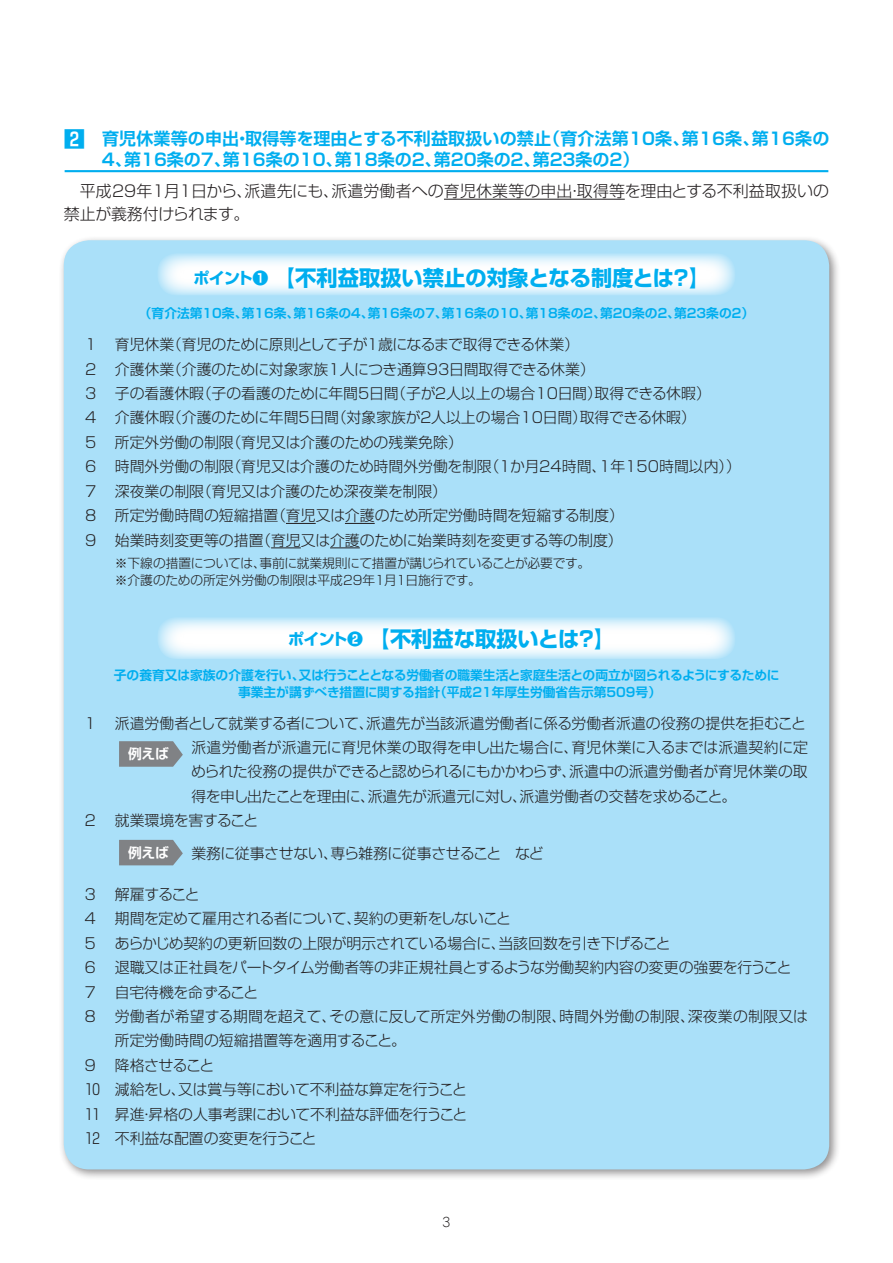
<style>
.page{position:relative;width:893px;height:1263px;background:#fff}
.page>*{position:absolute;margin:0;border:0;box-sizing:border-box;transform-origin:0 0}
.t1{font:700 21.3px "Shin Go Pro";color:#00aeef}
.t2{font:700 16.95px/21.3px "Shin Go Pro De";color:#00aeef}
.t3{font:300 15.9px/23.4px "Shin Go Pro";letter-spacing:.01em;color:#231f20}
.t4{font:300 14.85px/24.5px "Shin Go Pro";color:#231f20}
.t5{font:300 14.85px "Shin Go Pro";letter-spacing:-.03em;color:#231f20}
.t6{font:300 14.85px "Shin Go Pro";letter-spacing:-.02em;color:#231f20}
.t7{font:300 14.85px "Shin Go Pro";letter-spacing:-.035em;color:#231f20}
.t8{font:700 13.8px "Shin Go Pro De";letter-spacing:-.03em;color:#fff}
.t9{font:700 12.75px/17px "Shin Go Pro De";color:#00aeef;text-align:center}
.t10{font:300 12.75px/17px "Shin Go Pro";letter-spacing:-.02em;color:#231f20}
.t11{font:300 12.75px "Jun 101 Pro";color:#231f20}
.s1{font-size:21.3px}
.s2{font-size:15.9px}
</style>
<div class="page">
<div style="left:59px;top:235px;width:781px;height:946px;background:#231f20;opacity:.5"></div>
<div style="left:64px;top:240px;width:765px;height:929px;background:#aae0f9;border-radius:26px"></div>
<svg style="left:157px;top:253px;width:579px;height:43px;background:#e7f6fc"></svg>
<svg style="left:157px;top:617px;width:579px;height:42px;background:#e9f6fd"></svg>
<hr style="left:286px;top:523px;width:30px;height:1px;background:#231f20">
<hr style="left:345px;top:523px;width:30px;height:1px;background:#231f20">
<hr style="left:271px;top:547px;width:30px;height:1px;background:#231f20">
<hr style="left:330px;top:547px;width:30px;height:1px;background:#231f20">
<svg style="left:119px;top:741px;width:64px;height:26px;background:#848b90"></svg>
<svg style="left:119px;top:840px;width:64px;height:25px;background:#83898e"></svg>
<hr style="left:65px;top:170px;width:763px;height:2px;background:#00aeef">
<hr style="left:444px;top:199px;width:181px;height:1px;background:#231f20">
<p class="t2" style="left:100px;top:126px;width:731px;text-indent:-36px"><span class="s1">2</span>　育児休業等の申出・取得等を理由とする不利益取扱いの禁止（育介法第10条、第16条、第16条の<br>４、第16条の７、第16条の10、第18条の２、第20条の２、第23条の２）</p>
<p class="t3" style="left:64px;top:177px;width:767px">　平成29年１月１日から、派遣先にも、派遣労働者への育児休業等の申出・取得等を理由とする不利益取扱いの禁止が義務付けられます。</p>
<h1 class="t1" style="left:193px;top:261px;width:518px"><span class="s2">ポイント❶　</span>【不利益取扱い禁止の対象となる制度とは？】</h1>
<p class="t9" style="left:139px;top:304px;width:617px">（育介法第10条、第16条、第16条の４、第16条の７、第16条の10、第18条の２、第20条の２、第23条の２）</p>
<p class="t4" style="left:85px;top:330px;width:657px">1 育児休業（育児のために原則として子が１歳になるまで取得できる休業）<br>2 介護休業（介護のために対象家族1人につき通算93日間取得できる休業）<br>3 子の看護休暇（子の看護のために年間5日間（子が２人以上の場合10日間）取得できる休暇）<br>4 介護休暇（介護のために年間5日間（対象家族が２人以上の場合10日間）取得できる休暇）<br>5 所定外労働の制限（育児又は介護のための残業免除）<br>6 時間外労働の制限（育児又は介護のため時間外労働を制限（1か月24時間、1年150時間以内））7 深夜業の制限（育児又は介護のため深夜業を制限）<br>8 所定労働時間の短縮措置（育児又は介護のため所定労働時間を短縮する制度）<br>9 始業時刻変更等の措置（育児又は介護のために始業時刻を変更する等の制度）</p>
<p class="t10" style="left:115px;top:553px;width:477px">※下線の措置については、事前に就業規則にて措置が講じられていることが必要です。※介護のための所定外労働の制限は平成29年１月１日施行です。</p>
<h1 class="t1" style="left:288px;top:622px;width:329px"><span class="s2">ポイント❷　</span>【不利益な取扱いとは？】</h1>
<p class="t9" style="left:114px;top:665px;width:667px">子の養育又は家族の介護を行い、又は行うこととなる労働者の職業生活と家庭生活との両立が図られるようにするために事業主が講ずべき措置に関する指針（平成21年厚生労働省告示第509号）</p>
<p class="t4" style="left:83px;top:709px;width:724px">１ 派遣労働者として就業する者について、派遣先が当該派遣労働者に係る労働者派遣の役務の提供を拒むこと</p>
<p class="t4" style="left:191px;top:733px;width:618px">派遣労働者が派遣元に育児休業の取得を申し出た場合に、育児休業に入るまでは派遣契約に定</p>
<p class="t4" style="left:191px;top:758px;width:618px">められた役務の提供ができると認められるにもかかわらず、派遣中の派遣労働者が育児休業の取</p>
<p class="t5" style="left:191px;top:784px;width:547px">得を申し出たことを理由に、派遣先が派遣元に対し、派遣労働者の交替を求めること。</p>
<p class="t5" style="left:83px;top:808px;width:177px">２ 就業環境を害すること</p>
<p class="t7" style="left:191px;top:841px;width:354px">業務に従事させない、専ら雑務に従事させること　など</p>
<p class="t4" style="left:83px;top:880px;width:118px">３ 解雇すること</p>
<p class="t5" style="left:83px;top:906px;width:430px">４ 期間を定めて雇用される者について、契約の更新をしないこと</p>
<p class="t6" style="left:83px;top:931px;width:589px">５ あらかじめ契約の更新回数の上限が明示されている場合に、当該回数を引き下げること</p>
<p class="t4" style="left:83px;top:953px;width:710px">６ 退職又は正社員をパートタイム労働者等の非正規社員とするような労働契約内容の変更の強要を行うこと</p>
<p class="t5" style="left:83px;top:980px;width:177px">７ 自宅待機を命ずること</p>
<p class="t4" style="left:83px;top:1002px;width:727px">８ 労働者が希望する期間を超えて、その意に反して所定外労働の制限、時間外労働の制限、深夜業の制限又は</p>
<p class="t4" style="left:115px;top:1027px;width:293px">所定労働時間の短縮措置等を適用すること。</p>
<p class="t7" style="left:83px;top:1053px;width:147px">９ 降格させること　</p>
<p class="t6" style="left:85px;top:1077px;width:383px">10 減給をし、又は賞与等において不利益な算定を行うこと</p>
<p class="t4" style="left:85px;top:1100px;width:384px">11 昇進・昇格の人事考課において不利益な評価を行うこと</p>
<p class="t4" style="left:85px;top:1124px;width:233px">12 不利益な配置の変更を行うこと</p>
<p class="t8" style="left:128px;top:743px;width:42px">例えば</p>
<p class="t8" style="left:128px;top:841px;width:42px">例えば</p>
<p class="t11" style="left:442px;top:1212px;width:10px">3</p>
</div>
